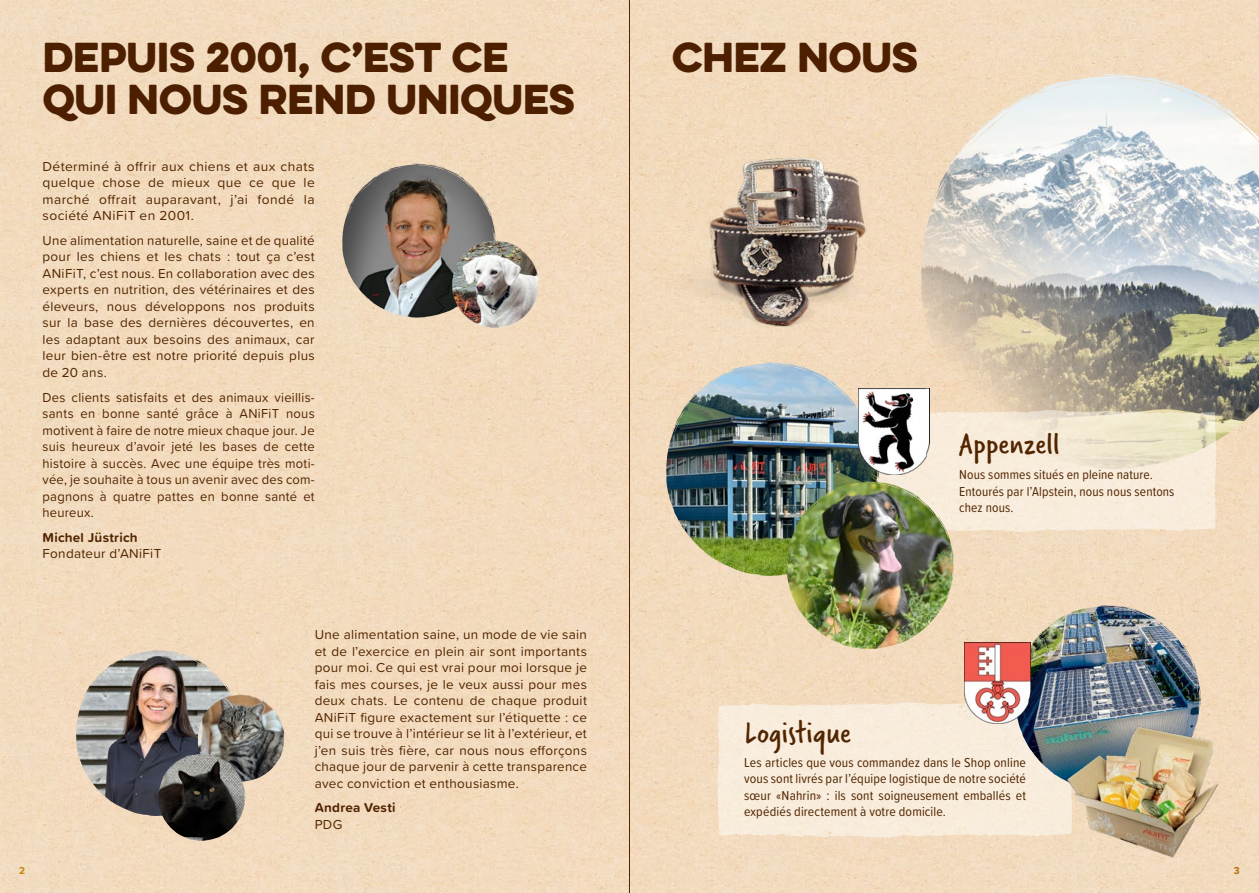
<style>
.page{position:relative;width:1259px;height:893px;background:#fff}
.page>*{position:absolute;margin:0;border:0;box-sizing:border-box;transform-origin:0 0}
.t1{font:37.5px/42px "Eveleth Clean";color:#512500}
.t2{font:33px "Verveine";letter-spacing:.005em;color:#512500}
.t3{font:13.5px/16.5px "Proxima Soft";letter-spacing:.02em;color:#512500;text-align:justify}
.t4{font:13.5px/16.5px "Proxima Soft";letter-spacing:.02em;color:#512500;text-align:justify;scale:.96 1}
.t5{font:13.5px/16.5px "Proxima Soft Cond";letter-spacing:.01em;color:#512500}
.t6{font:700 13.5px "Proxima Soft";letter-spacing:.02em;color:#512500}
.t7{font:700 10.5px "Proxima Soft";color:#c28708}
.t8{font:700 10.5px "Proxima Soft";color:#b46f08}
</style>
<div class="page">
<img style="left:0;top:0;width:1259px;height:893px">
<img style="left:932px;top:74px;width:195px;height:129px">
<img style="left:81px;top:650px;width:81px;height:54px">
<img style="left:200px;top:695px;width:43px;height:28px">
<img style="left:161px;top:754px;width:43px;height:28px">
<svg style="left:855px;top:409px;width:361px;height:124px;background:#eae0cb"></svg>
<svg style="left:717px;top:701px;width:356px;height:137px;background:#f4e8d8"></svg>
<img style="left:672px;top:362px;width:105px;height:70px">
<img style="left:791px;top:481px;width:83px;height:55px">
<img style="left:1021px;top:605px;width:91px;height:61px">
<img style="left:1026px;top:719px;width:233px;height:151px">
<img style="left:347px;top:164px;width:75px;height:50px">
<img style="left:454px;top:241px;width:43px;height:28px">
<img style="left:858px;top:388px;width:71px;height:86px">
<div style="left:630px;top:136px;width:15px;height:204px;background:#f2dabd"></div>
<img style="left:645px;top:136px;width:262px;height:204px">
<img style="left:965px;top:642px;width:66px;height:81px">
<hr style="left:629px;top:0;width:1px;height:893px;background:#512500">
<h1 class="t1" style="left:43px;top:35px;width:534px">DEPUIS 2001, C’EST CE<br>QUI NOUS REND UNIQUES</h1>
<h1 class="t1" style="left:672px;top:35px;width:248px">CHEZ NOUS</h1>
<p class="t3" style="left:43px;top:157px;width:274px">Déterminé à offrir aux chiens et aux chats quelque chose de mieux que ce que le marché offrait auparavant, j’ai fondé la société ANiFiT en 2001.</p>
<p class="t3" style="left:43px;top:231px;width:274px">Une alimentation naturelle, saine et de qualité pour les chiens et les chats : tout ça c’est ANiFiT, c’est nous. En collaboration avec des experts en nutrition, des vétérinaires et des éleveurs, nous développons nos produits sur la base des dernières découvertes, en les adaptant aux besoins des animaux, car leur bien-être est notre priorité depuis plus de 20 ans.</p>
<p class="t4" style="left:43px;top:388px;width:285px">Des clients satisfaits et des animaux vieillis&shy;sants en bonne santé grâce à ANiFiT nous motivent à faire de notre mieux chaque jour. Je suis heureux d’avoir jeté les bases de cette histoire à succès. Avec une équipe très moti&shy;vée, je souhaite à tous un avenir avec des com&shy;pagnons à quatre pattes en bonne santé et heureux.</p>
<p class="t6" style="left:43px;top:527px;width:97px">Michel Jüstrich</p>
<p class="t3" style="left:43px;top:545px;width:120px">Fondateur d’ANiFiT</p>
<h2 class="t2" style="left:959px;top:421px;width:102px">Appenzell</h2>
<p class="t5" style="left:959px;top:466px;width:217px">Nous sommes situés en pleine nature.<br>Entourés par l’Alpstein, nous nous sentons chez nous.</p>
<p class="t3" style="left:315px;top:626px;width:274px">Une alimentation saine, un mode de vie sain et de l’exercice en plein air sont importants pour moi. Ce qui est vrai pour moi lorsque je fais mes courses, je le veux aussi pour mes deux chats. Le contenu de chaque produit ANiFiT figure exactement sur l’étiquette : ce qui se trouve à l’intérieur se lit à l’extérieur, et j’en suis très fière, car nous nous efforçons chaque jour de parvenir à cette transparence avec conviction et enthousiasme.</p>
<p class="t6" style="left:315px;top:798px;width:82px">Andrea Vesti</p>
<p class="t3" style="left:315px;top:815px;width:29px">PDG</p>
<h2 class="t2" style="left:744px;top:710px;width:108px">Logistique</h2>
<p class="t5" style="left:744px;top:753px;width:283px;text-align:justify">Les articles que vous commandez dans le Shop online vous sont livrés par l’équipe logistique de notre société sœur «Nahrin» : ils sont soigneusement emballés et expédiés directement à votre domicile.</p>
<p class="t7" style="left:19px;top:862px;width:8px">2</p>
<p class="t8" style="left:1234px;top:862px;width:7px">3</p>
</div>
